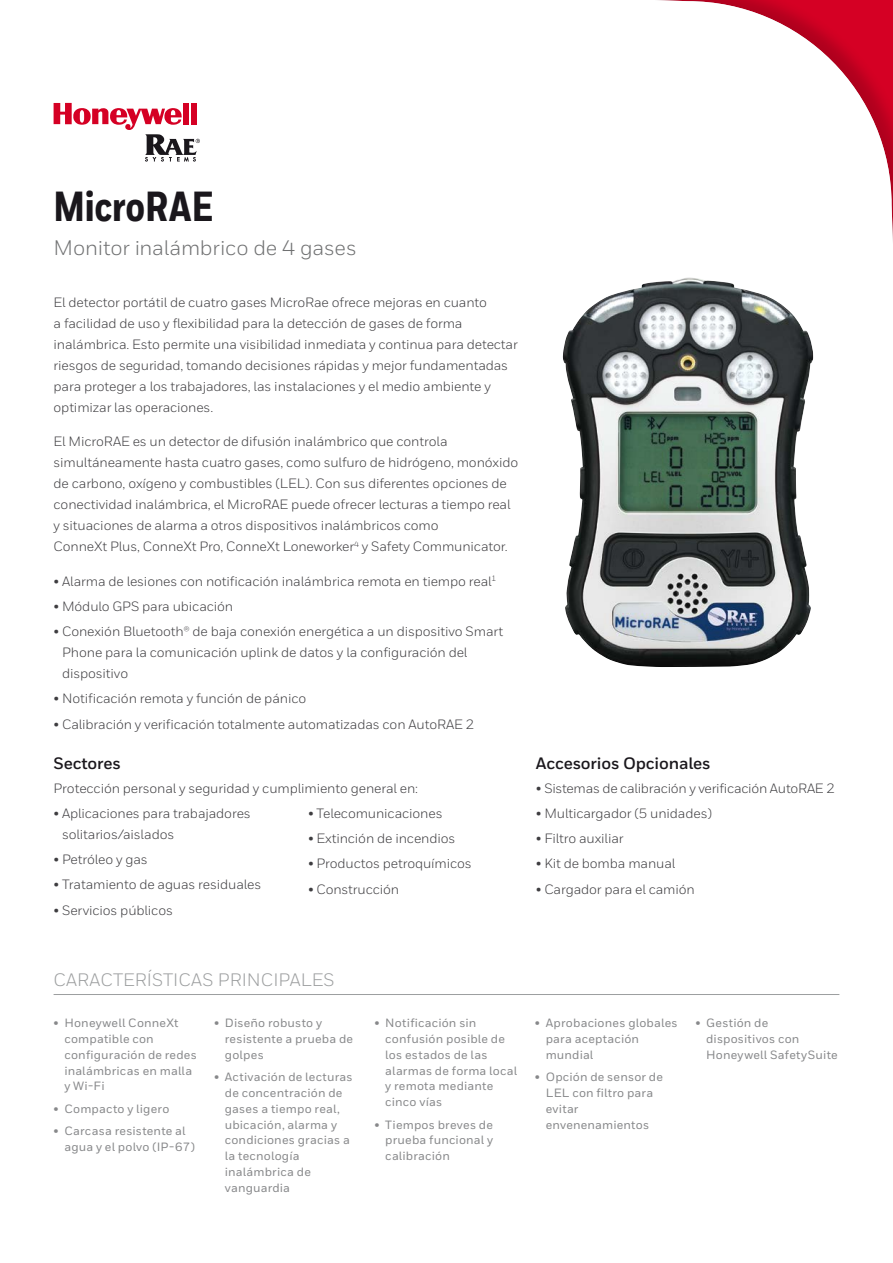
<style>
.page{position:relative;width:893px;height:1263px;background:#fff}
.page>*{position:absolute;margin:0;border:0;box-sizing:border-box;transform-origin:0 0}
.Cover_heading_1{font:800 42px "Honeywell Cond";letter-spacing:-.005em;color:#1a171c}
.Cover_heading_1-2{font:21px "Honeywell Sans";letter-spacing:-.01em;color:#707172}
.HLS_Bold_Subs_underl{font:18px "Honeywell Sans";color:#9c9e9f}
.main_text_header{font:700 16.5px "Honeywell Sans";letter-spacing:-.01em;color:#1a171c}
.Page_1_main_text{font:13.5px/21px "Honeywell Sans";letter-spacing:-.01em;color:#3e3d40}
.main_text_bullets{font:13.5px/21px "Honeywell Sans";letter-spacing:-.01em;color:#3e3d40}
.t1{font:500 12px/15.8px "Honeywell Sans";letter-spacing:.015em;color:#87888a}
</style>
<div class="page">
<hr style="left:54px;top:994px;width:785px;height:1px;background:#9c9e9f">
<img style="left:565px;top:605px;width:246px;height:62px">
<div style="left:288px;top:0;width:605px;height:605px;background:#1a171c;opacity:.2"></div>
<svg style="left:54px;top:103px;width:146px;height:59px"></svg>
<p class="Cover_heading_1" style="left:54px;top:181px;width:161px">MicroRAE</p>
<p class="Cover_heading_1-2" style="left:54px;top:235px;width:305px">Monitor inalámbrico de 4 gases</p>
<p class="Page_1_main_text" style="left:54px;top:291px;width:466px">El detector portátil de cuatro gases MicroRae ofrece mejoras en cuanto<br>a facilidad de uso y flexibilidad para la detección de gases de forma inalámbrica. Esto permite una visibilidad inmediata y continua para detectar riesgos de seguridad, tomando decisiones rápidas y mejor fundamentadas para proteger a los trabajadores, las instalaciones y el medio ambiente y optimizar las operaciones.</p>
<p class="Page_1_main_text" style="left:54px;top:431px;width:466px">El MicroRAE es un detector de difusión inalámbrico que controla simultáneamente hasta cuatro gases, como sulfuro de hidrógeno, monóxido de carbono, oxígeno y combustibles (LEL). Con sus diferentes opciones de conectividad inalámbrica, el MicroRAE puede ofrecer lecturas a tiempo real y situaciones de alarma a otros dispositivos inalámbricos como<br>ConneXt Plus, ConneXt Pro, ConneXt Loneworker<sup>4</sup> y Safety Communicator.</p>
<p class="main_text_bullets" style="left:54px;top:570px;width:444px">• Alarma de lesiones con notificación inalámbrica remota en tiempo real<sup>1</sup></p>
<p class="main_text_bullets" style="left:54px;top:596px;width:181px">• Módulo GPS para ubicación</p>
<p class="main_text_bullets" style="left:62px;top:621px;width:443px;text-indent:-9px">• Conexión Bluetooth® de baja conexión energética a un dispositivo Smart<br>Phone para la comunicación uplink de datos y la configuración del dispositivo</p>
<p class="main_text_bullets" style="left:54px;top:688px;width:254px">• Notificación remota y función de pánico</p>
<p class="main_text_bullets" style="left:54px;top:713px;width:422px">• Calibración y verificación totalmente automatizadas con AutoRAE 2</p>
<p class="main_text_header" style="left:54px;top:753px;width:69px">Sectores</p>
<p class="main_text_bullets" style="left:54px;top:777px;width:366px">Protección personal y seguridad y cumplimiento general en:</p>
<p class="main_text_bullets" style="left:62px;top:803px;width:190px;text-indent:-9px">• Aplicaciones para trabajadores solitarios/aislados</p>
<p class="main_text_bullets" style="left:54px;top:849px;width:96px">• Petróleo y gas</p>
<p class="main_text_bullets" style="left:54px;top:874px;width:209px">• Tratamiento de aguas residuales</p>
<p class="main_text_bullets" style="left:54px;top:899px;width:121px">• Servicios públicos</p>
<p class="main_text_bullets" style="left:308px;top:803px;width:136px">• Telecomunicaciones</p>
<p class="main_text_bullets" style="left:308px;top:828px;width:149px">• Extinción de incendios</p>
<p class="main_text_bullets" style="left:308px;top:853px;width:165px">• Productos petroquímicos</p>
<p class="main_text_bullets" style="left:308px;top:878px;width:93px">• Construcción</p>
<p class="main_text_header" style="left:536px;top:753px;width:176px">Accesorios Opcionales</p>
<p class="main_text_bullets" style="left:536px;top:777px;width:300px">• Sistemas de calibración y verificación AutoRAE 2</p>
<p class="main_text_bullets" style="left:536px;top:803px;width:178px">• Multicargador (5 unidades)</p>
<p class="main_text_bullets" style="left:536px;top:828px;width:89px">• Filtro auxiliar</p>
<p class="main_text_bullets" style="left:536px;top:853px;width:141px">• Kit de bomba manual</p>
<p class="main_text_bullets" style="left:536px;top:878px;width:160px">• Cargador para el camión</p>
<p class="HLS_Bold_Subs_underl" style="left:54px;top:969px;width:283px">CARACTERÍSTICAS PRINCIPALES</p>
<p class="t1" style="left:64px;top:1015px;width:134px;text-indent:-11px">• Honeywell ConneXt compatible con configuración de redes inalámbricas en malla y Wi-Fi</p>
<p class="t1" style="left:54px;top:1101px;width:117px">• Compacto y ligero</p>
<p class="t1" style="left:64px;top:1123px;width:132px;text-indent:-11px">• Carcasa resistente al agua y el polvo (IP-67)</p>
<p class="t1" style="left:225px;top:1015px;width:130px;text-indent:-11px">• Diseño robusto y resistente a prueba de golpes</p>
<p class="t1" style="left:225px;top:1069px;width:129px;text-indent:-11px">• Activación de lecturas de concentración de gases a tiempo real, ubicación, alarma y condiciones gracias a la tecnología inalámbrica de vanguardia</p>
<p class="t1" style="left:385px;top:1015px;width:133px;text-indent:-11px">• Notificación sin confusión posible de los estados de las alarmas de forma local y remota mediante cinco vías</p>
<p class="t1" style="left:385px;top:1117px;width:109px;text-align:justify;text-indent:-11px">• Tiempos breves de prueba funcional y calibración</p>
<p class="t1" style="left:546px;top:1015px;width:134px;text-indent:-11px">• Aprobaciones globales para aceptación mundial</p>
<p class="t1" style="left:546px;top:1069px;width:119px;text-indent:-11px">• Opción de sensor de<br>LEL con filtro para evitar envenenamientos</p>
<p class="t1" style="left:706px;top:1015px;width:133px;text-indent:-11px">• Gestión de dispositivos con<br>Honeywell SafetySuite</p>
</div>
